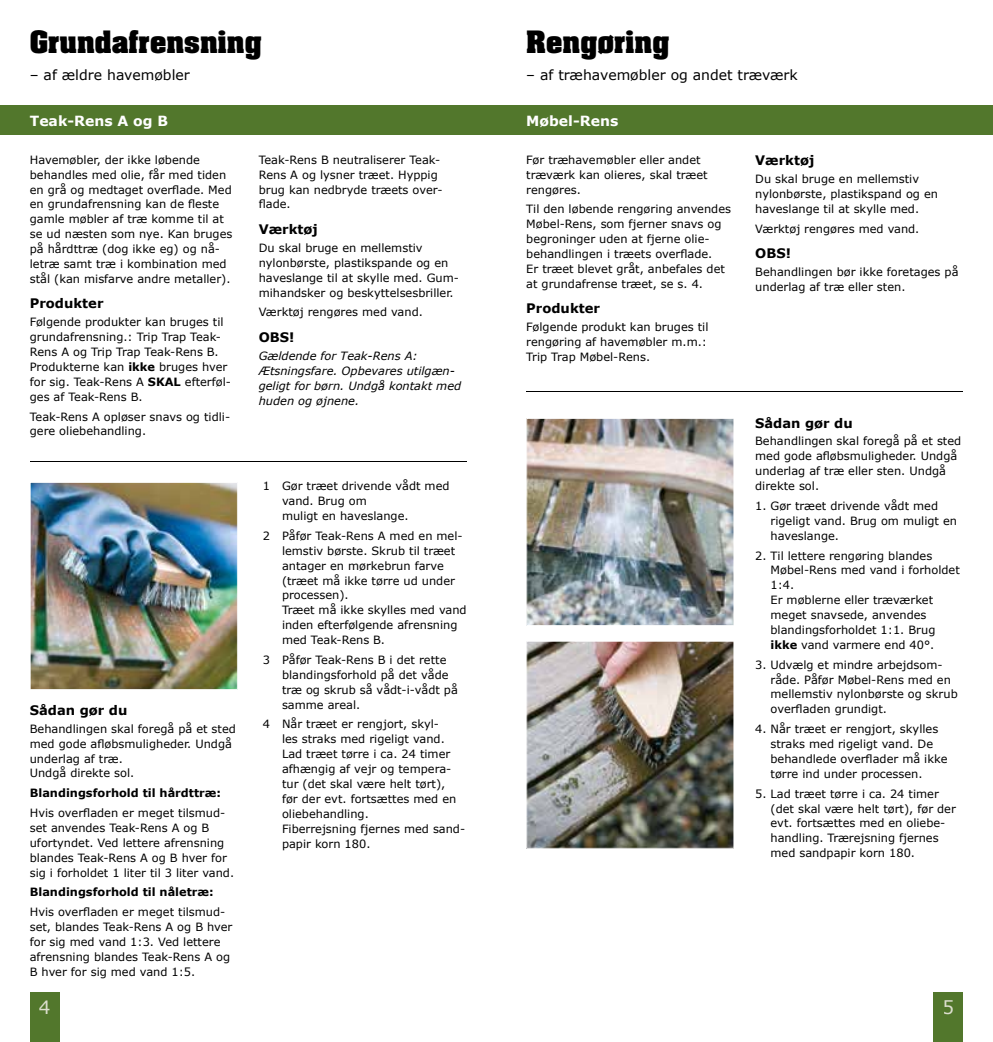
<style>
.page{position:relative;width:993px;height:1042px;background:#fff}
.page>*{position:absolute;margin:0;border:0;box-sizing:border-box;transform-origin:0 0}
.t1{font:700 26.25px "Aachen CE";color:#000}
.t2{font:18.38px "Verdana";color:#dcdece}
.t3{font:14px "Verdana";color:#000}
.t4{font:700 14px "Verdana";color:#fff}
.t5{font:700 13.12px "Verdana";color:#000}
.t6{font:11.38px/14.9px "Verdana";color:#000}
.t7{font:italic 11.38px/14.9px "Verdana";color:#000}
.t8{font:700 11.38px "Verdana";color:#000}
.s1{font-weight:700}
</style>
<div class="page">
<div style="left:0;top:105px;width:496px;height:30px;background:#52772c"></div>
<hr style="left:30px;top:461px;width:436px;height:1px;background:#000">
<img style="left:30px;top:482px;width:208px;height:208px">
<div style="left:30px;top:992px;width:30px;height:50px;background:#52772c"></div>
<div style="left:933px;top:992px;width:29px;height:50px;background:#52772c"></div>
<div style="left:496px;top:105px;width:496px;height:30px;background:#52772c"></div>
<hr style="left:526px;top:391px;width:436px;height:1px;background:#000">
<img style="left:526px;top:418px;width:208px;height:208px">
<img style="left:526px;top:641px;width:208px;height:208px">
<h1 class="t1" style="left:30px;top:23px;width:234px">Grundafrensning</h1>
<p class="t3" style="left:30px;top:66px;width:161px">– af ældre havemøbler</p>
<p class="t4" style="left:30px;top:111px;width:140px">Teak-Rens A og B</p>
<p class="t6" style="left:30px;top:152px;width:204px">Havemøbler, der ikke løbende behandles med olie, får med tiden en grå og medtaget overflade. Med en grund afrensning kan de fleste gamle møbler af træ komme til at se ud næsten som nye. Kan bruges på hårdttræ (dog ikke eg) og nå&shy;letræ samt træ i kombination med stål (kan misfarve andre metaller).</p>
<p class="t5" style="left:30px;top:294px;width:75px">Produkter</p>
<p class="t6" style="left:30px;top:315px;width:203px">Følgende produkter kan bruges til grundafrensning.: Trip Trap Teak-<br>Rens A og Trip Trap Teak-Rens B.<br>Produkterne kan <span class="s1">ikke</span> bruges hver for sig. Teak-Rens A <span class="s1">SKAL</span> efterføl&shy;ges af Teak-Rens B.</p>
<p class="t6" style="left:30px;top:409px;width:202px">Teak-Rens A opløser snavs og tidli&shy;gere oliebehandling.</p>
<p class="t5" style="left:30px;top:701px;width:99px">Sådan gør du</p>
<p class="t6" style="left:30px;top:721px;width:207px">Behandlingen skal foregå på et sted med gode afløbsmuligheder. Undgå underlag af træ.<br>Undgå direkte sol.</p>
<p class="t8" style="left:30px;top:785px;width:193px">Blandingsforhold til hårdttræ:</p>
<p class="t6" style="left:30px;top:805px;width:206px">Hvis overfladen er meget tilsmud&shy;set anvendes Teak-Rens A og B ufortyndet. Ved lettere afrensning blandes Teak-Rens A og B hver for sig i forholdet 1 liter til 3 liter vand.</p>
<p class="t8" style="left:30px;top:884px;width:185px">Blandingsforhold til nåletræ:</p>
<p class="t6" style="left:30px;top:904px;width:204px">Hvis overfladen er meget tilsmud&shy;set, blandes Teak-Rens A og B hver for sig med vand 1:3. Ved lettere afrensning blandes Teak-Rens A og<br>B hver for sig med vand 1:5.</p>
<p class="t6" style="left:259px;top:152px;width:185px">Teak-Rens B neutraliserer Teak-<br>Rens A og lysner træet. Hyppig brug kan nedbryde træets over&shy;flade.</p>
<p class="t5" style="left:259px;top:220px;width:61px">Værktøj</p>
<p class="t6" style="left:259px;top:240px;width:202px">Du skal bruge en mellemstiv<br>nylon børste, plastikspande og en haveslange til at skylle med. Gum&shy;mihandsker og beskyttelsesbriller.</p>
<p class="t6" style="left:259px;top:305px;width:166px">Værktøj rengøres med vand.</p>
<p class="t5" style="left:259px;top:328px;width:37px">OBS!</p>
<p class="t7" style="left:259px;top:348px;width:204px">Gældende for Teak-Rens A:<br>Ætsningsfare. Opbevares utilgæn&shy;geligt for børn. Undgå kontakt med huden og øjnene.</p>
<p class="t6" style="left:282px;top:479px;width:169px;text-indent:-19px">1 Gør træet drivende vådt med vand. Brug om<br>muligt en haveslange.</p>
<p class="t6" style="left:282px;top:528px;width:186px;text-indent:-19px">2 Påfør Teak-Rens A med en mel&shy;lemstiv børste. Skrub til træet antager en mørkebrun farve (træet må ikke tørre ud under processen).<br>Træet må ikke skylles med vand inden efterfølgende afrensning med Teak-Rens B.</p>
<p class="t6" style="left:282px;top:652px;width:177px;text-indent:-19px">3 Påfør Teak-Rens B i det rette blandingsforhold på det våde træ og skrub så vådt-i-vådt på samme areal.</p>
<p class="t6" style="left:282px;top:717px;width:185px;text-indent:-19px">4 Når træet er rengjort, skyl-<br>les straks med rigeligt vand.<br>Lad træet tørre i ca. 24 timer afhængig af vejr og tempera&shy;tur (det skal være helt tørt),<br>før der evt. fortsættes med en oliebehandling.<br>Fiberrejsning fjernes med sand&shy;papir korn 180.</p>
<h1 class="t1" style="left:526px;top:23px;width:145px">Rengøring</h1>
<p class="t3" style="left:526px;top:66px;width:273px">– af træhavemøbler og andet træværk</p>
<p class="t4" style="left:526px;top:111px;width:93px">Møbel-Rens</p>
<p class="t6" style="left:526px;top:152px;width:183px">Før træhavemøbler eller andet træværk kan olieres, skal træet rengøres.</p>
<p class="t6" style="left:526px;top:202px;width:206px">Til den løbende rengøring anvendes Møbel-Rens, som fjerner snavs og begroninger uden at fjerne olie&shy;behandlingen i træets overflade.<br>Er træet blevet gråt, anbefales det at grundafrense træet, se s. 4.</p>
<p class="t5" style="left:526px;top:299px;width:75px">Produkter</p>
<p class="t6" style="left:526px;top:320px;width:184px;text-align:justify">Følgende produkt kan bruges til rengøring af havemøbler m.m.:<br>Trip Trap Møbel-Rens.</p>
<p class="t5" style="left:755px;top:151px;width:61px">Værktøj</p>
<p class="t6" style="left:755px;top:171px;width:184px">Du skal bruge en mellemstiv nylon børste, plastikspand og en haveslange til at skylle med.</p>
<p class="t6" style="left:755px;top:221px;width:166px">Værktøj rengøres med vand.</p>
<p class="t5" style="left:755px;top:244px;width:37px">OBS!</p>
<p class="t6" style="left:755px;top:264px;width:205px">Behandlingen bør ikke foretages på underlag af træ eller sten.</p>
<p class="t5" style="left:755px;top:413px;width:99px">Sådan gør du</p>
<p class="t6" style="left:755px;top:434px;width:207px">Behandlingen skal foregå på et sted med gode afløbsmuligheder. Undgå underlag af træ eller sten. Undgå direkte sol.</p>
<p class="t6" style="left:770px;top:498px;width:188px;text-indent:-15px">1. Gør træet drivende vådt med rigeligt vand. Brug om muligt en haveslange.</p>
<p class="t6" style="left:770px;top:548px;width:191px;text-indent:-15px">2. Til lettere rengøring blandes<br>Møbel-Rens med vand i forholdet<br>1:4.<br>Er møblerne eller træværket meget snavsede, anvendes blandings forholdet 1:1. Brug <span class="s1">ikke</span> vand varmere end 40°.</p>
<p class="t6" style="left:770px;top:657px;width:189px;text-indent:-15px">3. Udvælg et mindre arbejdsom&shy;råde. Påfør Møbel-Rens med en mellemstiv nylonbørste og skrub overfladen grundigt.</p>
<p class="t6" style="left:770px;top:721px;width:178px;text-indent:-15px">4. Når træet er rengjort, skylles straks med rigeligt vand. De behandlede overflader må ikke tørre ind under processen.</p>
<p class="t6" style="left:770px;top:786px;width:187px;text-indent:-15px">5. Lad træet tørre i ca. 24 timer (det skal være helt tørt), før der evt. fortsættes med en oliebe&shy;handling. Trærejsning fjernes med sandpapir korn 180.</p>
<h2 class="t2" style="left:39px;top:994px;width:13px">4</h2>
<h2 class="t2" style="left:942px;top:994px;width:13px">5</h2>
</div>
